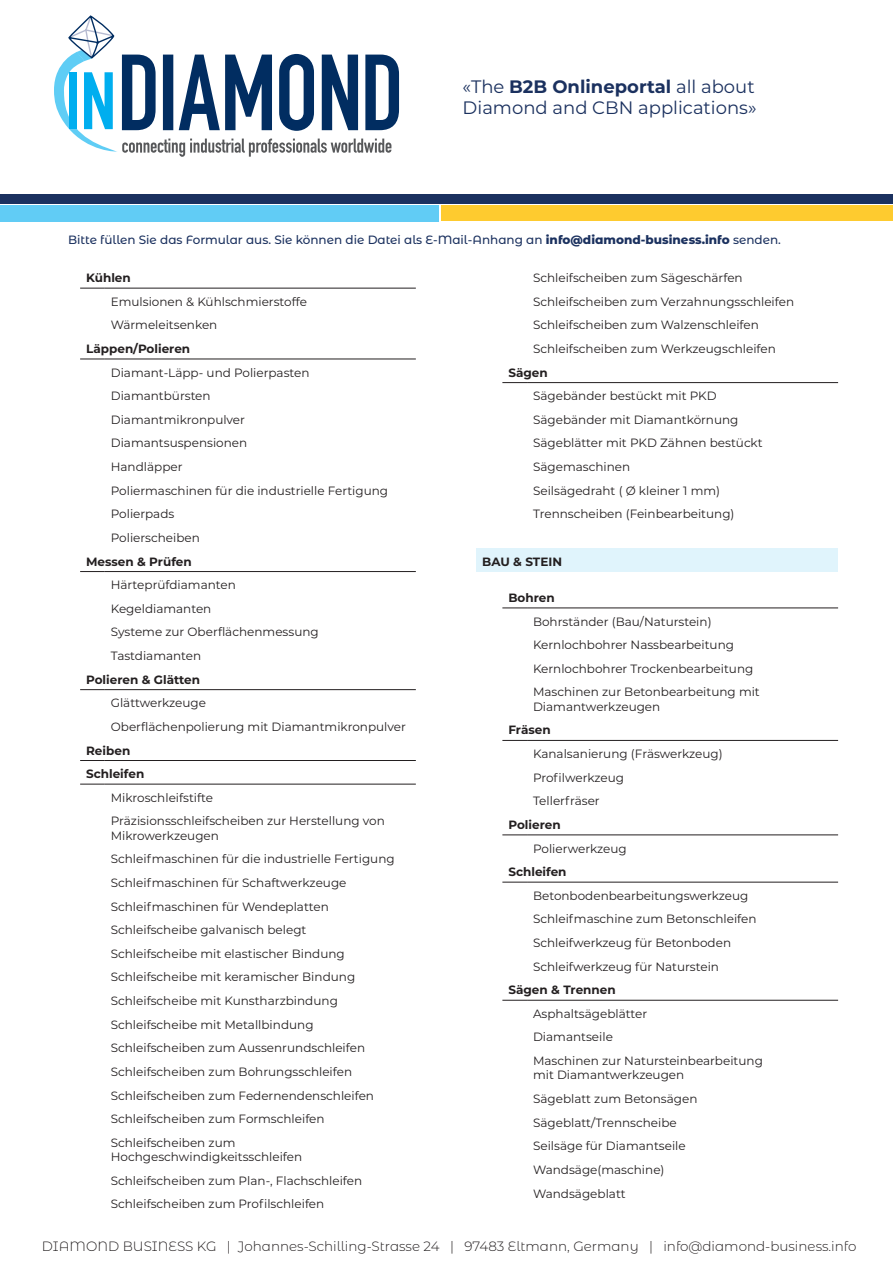
<style>
.page{position:relative;width:893px;height:1263px;background:#fff}
.page>*{position:absolute;margin:0;border:0;box-sizing:border-box;transform-origin:0 0}
.t1{font:18px/21.6px "Montserrat";color:#1b315f}
.t2{font:300 13.5px "Montserrat Alternates";color:#231f20}
.t3{font:12px/14.4px "Montserrat";color:#231f20}
.t4{font:700 12px "Montserrat";color:#231f20}
.t5{font:500 12px "Montserrat Alternates";color:#1b315f}
.s1{font-weight:700}
.s2{font-weight:800}
</style>
<div class="page">
<svg style="left:54px;top:15px;width:345px;height:142px"></svg>
<div style="left:0;top:194px;width:893px;height:9px;background:#1b315f"></div>
<div style="left:0;top:205px;width:439px;height:17px;background:#61ccf5"></div>
<div style="left:441px;top:205px;width:452px;height:16px;background:#fecb2f"></div>
<svg style="left:80px;top:288px;width:25px;height:1px"></svg>
<hr style="left:105px;top:288px;width:311px;height:1px;background:#231f20">
<svg style="left:80px;top:359px;width:25px;height:1px"></svg>
<hr style="left:105px;top:359px;width:311px;height:1px;background:#231f20">
<svg style="left:80px;top:571px;width:25px;height:1px"></svg>
<hr style="left:105px;top:571px;width:311px;height:1px;background:#231f20">
<svg style="left:80px;top:689px;width:25px;height:1px"></svg>
<hr style="left:105px;top:689px;width:311px;height:1px;background:#231f20">
<svg style="left:80px;top:760px;width:25px;height:1px"></svg>
<hr style="left:105px;top:760px;width:311px;height:1px;background:#231f20">
<svg style="left:80px;top:784px;width:25px;height:1px"></svg>
<hr style="left:105px;top:784px;width:311px;height:1px;background:#231f20">
<div style="left:476px;top:548px;width:362px;height:23px;background:#e0f4fc"></div>
<svg style="left:502px;top:382px;width:25px;height:1px"></svg>
<hr style="left:527px;top:382px;width:311px;height:1px;background:#231f20">
<svg style="left:502px;top:608px;width:25px;height:1px"></svg>
<hr style="left:527px;top:608px;width:311px;height:1px;background:#231f20">
<svg style="left:502px;top:740px;width:25px;height:1px"></svg>
<hr style="left:527px;top:740px;width:311px;height:1px;background:#231f20">
<svg style="left:502px;top:835px;width:25px;height:1px"></svg>
<hr style="left:527px;top:835px;width:311px;height:1px;background:#231f20">
<svg style="left:502px;top:1000px;width:25px;height:1px"></svg>
<hr style="left:527px;top:1000px;width:311px;height:1px;background:#231f20">
<svg style="left:502px;top:882px;width:25px;height:1px"></svg>
<hr style="left:527px;top:882px;width:311px;height:1px;background:#231f20">
<h1 class="t1" style="left:463px;top:75px;width:295px">«The <span class="s1">B2B Onlineportal</span> all about<br>Diamond and CBN applications»</h1>
<p class="t5" style="left:68px;top:232px;width:714px">Bitte füllen Sie das Formular aus. Sie können die Datei als E-Mail-Anhang an <span class="s2">info@diamond-business.info</span> senden.</p>
<p class="t4" style="left:86px;top:269px;width:46px">Kühlen</p>
<p class="t3" style="left:111px;top:294px;width:198px">Emulsionen &amp; Kühlschmierstoffe</p>
<p class="t3" style="left:111px;top:317px;width:108px">Wärmeleitsenken</p>
<p class="t4" style="left:86px;top:340px;width:106px">Läppen/Polieren</p>
<p class="t3" style="left:111px;top:365px;width:200px">Diamant-Läpp- und Polierpasten</p>
<p class="t3" style="left:111px;top:388px;width:101px">Diamantbürsten</p>
<p class="t3" style="left:111px;top:412px;width:136px">Diamantmikronpulver</p>
<p class="t3" style="left:111px;top:436px;width:138px">Diamantsuspensionen</p>
<p class="t3" style="left:111px;top:459px;width:73px">Handläpper</p>
<p class="t3" style="left:111px;top:483px;width:279px">Poliermaschinen für die industrielle Fertigung</p>
<p class="t3" style="left:111px;top:506px;width:65px">Polierpads</p>
<p class="t3" style="left:111px;top:530px;width:91px">Polierscheiben</p>
<p class="t4" style="left:86px;top:553px;width:107px">Messen &amp; Prüfen</p>
<p class="t3" style="left:111px;top:577px;width:127px">Härteprüfdiamanten</p>
<p class="t3" style="left:111px;top:601px;width:102px">Kegeldiamanten</p>
<p class="t3" style="left:111px;top:624px;width:209px">Systeme zur Oberflächenmessung</p>
<p class="t3" style="left:111px;top:648px;width:92px">Tastdiamanten</p>
<p class="t4" style="left:86px;top:671px;width:115px">Polieren &amp; Glätten</p>
<p class="t3" style="left:111px;top:695px;width:97px">Glättwerkzeuge</p>
<p class="t3" style="left:111px;top:719px;width:297px">Oberflächenpolierung mit Diamantmikronpulver</p>
<p class="t4" style="left:86px;top:741px;width:46px">Reiben</p>
<p class="t4" style="left:86px;top:765px;width:60px">Schleifen</p>
<p class="t3" style="left:111px;top:790px;width:104px">Mikroschleifstifte</p>
<p class="t3" style="left:111px;top:813px;width:276px">Präzisionsschleifscheiben zur Herstellung von<br>Mikrowerkzeugen</p>
<p class="t3" style="left:111px;top:851px;width:285px">Schleifmaschinen für die industrielle Fertigung</p>
<p class="t3" style="left:111px;top:875px;width:237px">Schleifmaschinen für Schaftwerkzeuge</p>
<p class="t3" style="left:111px;top:899px;width:219px">Schleifmaschinen für Wendeplatten</p>
<p class="t3" style="left:111px;top:922px;width:197px">Schleifscheibe galvanisch belegt</p>
<p class="t3" style="left:111px;top:946px;width:236px">Schleifscheibe mit elastischer Bindung</p>
<p class="t3" style="left:111px;top:969px;width:246px">Schleifscheibe mit keramischer Bindung</p>
<p class="t3" style="left:111px;top:993px;width:229px">Schleifscheibe mit Kunstharzbindung</p>
<p class="t3" style="left:111px;top:1017px;width:204px">Schleifscheibe mit Metallbindung</p>
<p class="t3" style="left:111px;top:1040px;width:256px">Schleifscheiben zum Aussenrundschleifen</p>
<p class="t3" style="left:111px;top:1064px;width:243px">Schleifscheiben zum Bohrungsschleifen</p>
<p class="t3" style="left:111px;top:1088px;width:265px">Schleifscheiben zum Federnendenschleifen</p>
<p class="t3" style="left:111px;top:1111px;width:215px">Schleifscheiben zum Formschleifen</p>
<p class="t3" style="left:111px;top:1135px;width:193px">Schleifscheiben zum<br>Hochgeschwindigkeitsschleifen</p>
<p class="t3" style="left:111px;top:1173px;width:253px">Schleifscheiben zum Plan-, Flachschleifen</p>
<p class="t3" style="left:111px;top:1196px;width:215px">Schleifscheiben zum Profilschleifen</p>
<p class="t3" style="left:533px;top:270px;width:211px">Schleifscheiben zum Sägeschärfen</p>
<p class="t3" style="left:533px;top:294px;width:263px">Schleifscheiben zum Verzahnungsschleifen</p>
<p class="t3" style="left:533px;top:317px;width:227px">Schleifscheiben zum Walzenschleifen</p>
<p class="t3" style="left:533px;top:341px;width:244px">Schleifscheiben zum Werkzeugschleifen</p>
<p class="t4" style="left:508px;top:364px;width:41px">Sägen</p>
<p class="t3" style="left:533px;top:388px;width:185px">Sägebänder bestückt mit PKD</p>
<p class="t3" style="left:533px;top:412px;width:207px">Sägebänder mit Diamantkörnung</p>
<p class="t3" style="left:533px;top:436px;width:231px">Sägeblätter mit PKD Zähnen bestückt</p>
<p class="t3" style="left:533px;top:459px;width:99px">Sägemaschinen</p>
<p class="t3" style="left:533px;top:483px;width:189px">Seilsägedraht ( Ø kleiner 1 mm)</p>
<p class="t3" style="left:533px;top:506px;width:203px">Trennscheiben (Feinbearbeitung)</p>
<p class="t4" style="left:482px;top:553px;width:81px">BAU &amp; STEIN</p>
<p class="t4" style="left:508px;top:589px;width:48px">Bohren</p>
<p class="t3" style="left:533px;top:614px;width:180px">Bohrständer (Bau/Naturstein)</p>
<p class="t3" style="left:533px;top:637px;width:203px">Kernlochbohrer Nassbearbeitung</p>
<p class="t3" style="left:533px;top:661px;width:222px">Kernlochbohrer Trockenbearbeitung</p>
<p class="t3" style="left:533px;top:684px;width:228px">Maschinen zur Betonbearbeitung mit<br>Diamantwerkzeugen</p>
<p class="t4" style="left:508px;top:721px;width:44px">Fräsen</p>
<p class="t3" style="left:533px;top:746px;width:191px">Kanalsanierung (Fräswerkzeug)</p>
<p class="t3" style="left:533px;top:770px;width:92px">Profilwerkzeug</p>
<p class="t3" style="left:533px;top:793px;width:68px">Tellerfräser</p>
<p class="t4" style="left:508px;top:816px;width:54px">Polieren</p>
<p class="t3" style="left:533px;top:841px;width:95px">Polierwerkzeug</p>
<p class="t4" style="left:508px;top:863px;width:60px">Schleifen</p>
<p class="t3" style="left:533px;top:888px;width:217px">Betonbodenbearbeitungswerkzeug</p>
<p class="t3" style="left:533px;top:911px;width:225px">Schleifmaschine zum Betonschleifen</p>
<p class="t3" style="left:533px;top:935px;width:200px">Schleifwerkzeug für Betonboden</p>
<p class="t3" style="left:533px;top:959px;width:187px">Schleifwerkzeug für Naturstein</p>
<p class="t4" style="left:508px;top:981px;width:109px">Sägen &amp; Trennen</p>
<p class="t3" style="left:533px;top:1006px;width:116px">Asphaltsägeblätter</p>
<p class="t3" style="left:533px;top:1029px;width:81px">Diamantseile</p>
<p class="t3" style="left:533px;top:1053px;width:231px">Maschinen zur Natursteinbearbeitung mit Diamantwerkzeugen</p>
<p class="t3" style="left:533px;top:1091px;width:166px">Sägeblatt zum Betonsägen</p>
<p class="t3" style="left:533px;top:1115px;width:145px">Sägeblatt/Trennscheibe</p>
<p class="t3" style="left:533px;top:1138px;width:154px">Seilsäge für Diamantseile</p>
<p class="t3" style="left:533px;top:1162px;width:133px">Wandsäge(maschine)</p>
<p class="t3" style="left:533px;top:1186px;width:94px">Wandsägeblatt</p>
<p class="t2" style="left:42px;top:1236px;width:816px">DIAMOND BUSINESS KG | Johannes-Schilling-Strasse 24 | 97483 Eltmann, Germany | info@diamond-business.info</p>
</div>
